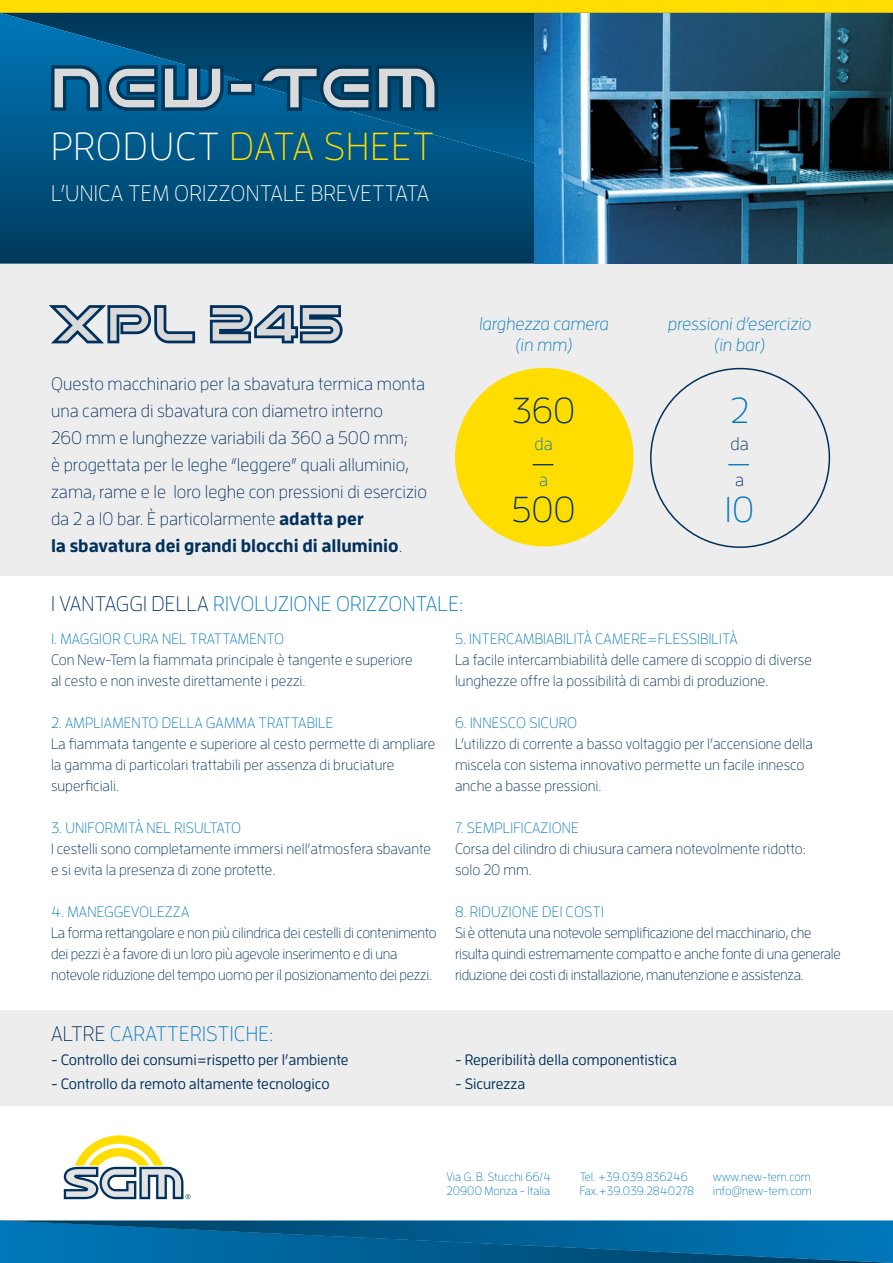
<style>
.page{position:relative;width:893px;height:1263px;background:#fff}
.page>*{position:absolute;margin:0;border:0;box-sizing:border-box;transform-origin:0 0}
.t1{font:300 39px "Enzo OT";letter-spacing:.03em;color:#fd0}
.t2{font:300 36px "Enzo OT";color:#00305b}
.t3{font:300 36px "Enzo OT";color:#0077ba}
.Titoletto{font:300 22.5px "Enzo OT";letter-spacing:.01em;color:#fff}
.Titoletto-2{font:300 21px "Enzo OT";letter-spacing:.01em;color:#0077ba}
.Text{font:300 18px/27px "Enzo OT";color:#00305b}
.Dida{font:italic 300 18px/21px "Enzo OT";color:#0077ba;text-align:center}
.t4{font:300 18px "Enzo OT";color:#0077ba}
.t5{font:500 18px "Enzo OT";color:#00305b;scale:2 1}
.t6{font:500 18px "Enzo OT";color:#0077ba;scale:2 1}
.Text_Bonus{font:300 15px/21px "Enzo OT";letter-spacing:-.015em;color:#00305b}
.Titoletto-3{font:300 15px "Enzo OT";letter-spacing:.01em;color:#0077ba}
.Text-2{font:300 15px/21px "Enzo OT";color:#00305b}
.Text_Bonus-2{font:500 15px "Enzo OT";color:#00305b}
.t7{font:300 12px "Enzo OT";color:#0077ba}
.s1{color:#fff}
.s2{font-weight:700}
.s3{color:#00305b}
</style>
<div class="page">
<svg style="left:0;top:1220px;width:893px;height:43px;background:#03669d"></svg>
<div style="left:0;top:0;width:893px;height:14px;background:#fd0"></div>
<svg style="left:64px;top:1135px;width:126px;height:64px"></svg>
<div style="left:0;top:263px;width:893px;height:313px;background:#ededed"></div>
<div style="left:0;top:1010px;width:893px;height:96px;background:#ededed"></div>
<svg style="left:0;top:13px;width:893px;height:251px;background:#004c77"></svg>
<img style="left:534px;top:14px;width:359px;height:250px">
<svg style="left:51px;top:65px;width:387px;height:46px;background:#467794"></svg>
<div style="left:455px;top:368px;width:179px;height:178px;background:#fd0;border-radius:50%"></div>
<svg style="left:210px;top:305px;width:133px;height:38px"></svg>
<svg style="left:49px;top:305px;width:146px;height:38px"></svg>
<p class="t1" style="left:51px;top:123px;width:385px"><span class="s1">PRODUCT</span> DATA SHEET</p>
<p class="Titoletto" style="left:51px;top:180px;width:380px">L’UNICA TEM ORIZZONTALE BREVETTATA</p>
<p class="Text" style="left:51px;top:370px;width:378px">Questo macchinario per la sbavatura termica monta una camera di sbavatura con diametro interno<br>260 mm e lunghezze variabili da 360 a 500 mm;<br>è progettata per le leghe “leggere” quali alluminio, zama, rame e le loro leghe con pressioni di esercizio da 2 a 10 bar. È particolarmente <span class="s2">adatta per<br>la sbavatura dei grandi blocchi di alluminio</span>.</p>
<p class="Dida" style="left:479px;top:313px;width:131px">larghezza camera (in mm)</p>
<p class="Dida" style="left:668px;top:313px;width:145px">pressioni d’esercizio (in bar)</p>
<p class="t2" style="left:512px;top:389px;width:64px">360</p>
<p class="t4" style="left:535px;top:433px;width:20px">da</p>
<p class="t5" style="left:530px;top:454px;width:14px">—</p>
<p class="t4" style="left:539px;top:469px;width:11px">a</p>
<p class="t2" style="left:512px;top:488px;width:65px">500</p>
<p class="t3" style="left:730px;top:390px;width:21px">2</p>
<p class="Text" style="left:730px;top:430px;width:20px">da</p>
<p class="t6" style="left:726px;top:454px;width:14px">—</p>
<p class="Text" style="left:735px;top:466px;width:11px">a</p>
<p class="t3" style="left:725px;top:489px;width:31px">10</p>
<p class="Titoletto-2" style="left:51px;top:591px;width:414px"><span class="s3">I VANTAGGI DELLA</span> RIVOLUZIONE ORIZZONTALE:</p>
<p class="Titoletto-3" style="left:51px;top:630px;width:235px">1. MAGGIOR CURA NEL TRATTAMENTO</p>
<p class="Text_Bonus" style="left:51px;top:649px;width:363px">Con New-Tem la fiammata principale è tangente e superiore al cesto e non investe direttamente i pezzi.</p>
<p class="Titoletto-3" style="left:51px;top:714px;width:284px">2. AMPLIAMENTO DELLA GAMMA TRATTABILE</p>
<p class="Text-2" style="left:51px;top:733px;width:386px">La fiammata tangente e superiore al cesto permette di ampliare la gamma di particolari trattabili per assenza di bruciature superficiali.</p>
<p class="Titoletto-3" style="left:51px;top:819px;width:192px">3. UNIFORMITÀ NEL RISULTATO</p>
<p class="Text_Bonus" style="left:51px;top:838px;width:382px">I cestelli sono completamente immersi nell’atmosfera sbavante e si evita la presenza di zone protette.</p>
<p class="Titoletto-3" style="left:51px;top:903px;width:140px">4. MANEGGEVOLEZZA</p>
<p class="Text_Bonus" style="left:51px;top:922px;width:387px">La forma rettangolare e non più cilindrica dei cestelli di contenimento dei pezzi è a favore di un loro più agevole inserimento e di una notevole riduzione del tempo uomo per il posizionamento dei pezzi.</p>
<p class="Titoletto-3" style="left:455px;top:630px;width:284px">5. INTERCAMBIABILITÀ CAMERE=FLESSIBILITÀ</p>
<p class="Text_Bonus" style="left:455px;top:649px;width:358px">La facile intercambiabilità delle camere di scoppio di diverse lunghezze offre la possibilità di cambi di produzione.</p>
<p class="Titoletto-3" style="left:455px;top:714px;width:124px">6. INNESCO SICURO</p>
<p class="Text_Bonus" style="left:455px;top:733px;width:359px">L’utilizzo di corrente a basso voltaggio per l’accensione della miscela con sistema innovativo permette un facile innesco anche a basse pressioni.</p>
<p class="Titoletto-3" style="left:455px;top:819px;width:125px">7. SEMPLIFICAZIONE</p>
<p class="Text-2" style="left:455px;top:838px;width:352px">Corsa del cilindro di chiusura camera notevolmente ridotto: solo 20 mm.</p>
<p class="Titoletto-3" style="left:455px;top:903px;width:150px">8. RIDUZIONE DEI COSTI</p>
<p class="Text_Bonus" style="left:455px;top:922px;width:387px">Si è ottenuta una notevole semplificazione del macchinario, che risulta quindi estremamente compatto e anche fonte di una generale riduzione dei costi di installazione, manutenzione e assistenza.</p>
<p class="Titoletto-2" style="left:51px;top:1021px;width:224px"><span class="s3">ALTRE</span> CARATTERISTICHE:</p>
<p class="Text_Bonus-2" style="left:51px;top:1051px;width:299px">- Controllo dei consumi=rispetto per l’ambiente</p>
<p class="Text_Bonus-2" style="left:51px;top:1075px;width:280px">- Controllo da remoto altamente tecnologico</p>
<p class="Text_Bonus-2" style="left:455px;top:1051px;width:224px">- Reperibilità della componentistica</p>
<p class="Text_Bonus-2" style="left:455px;top:1075px;width:72px">- Sicurezza</p>
<p class="t7" style="left:446px;top:1170px;width:106px">Via G. B. Stucchi 66/4</p>
<p class="t7" style="left:446px;top:1184px;width:105px">20900 Monza - Italia</p>
<p class="t7" style="left:580px;top:1170px;width:110px">Tel. +39.039.836246</p>
<p class="t7" style="left:580px;top:1184px;width:116px">Fax.+39.039.2840278</p>
<p class="t7" style="left:713px;top:1170px;width:99px">www.new-tem.com</p>
<p class="t7" style="left:713px;top:1184px;width:101px">info@new-tem.com</p>
</div>
